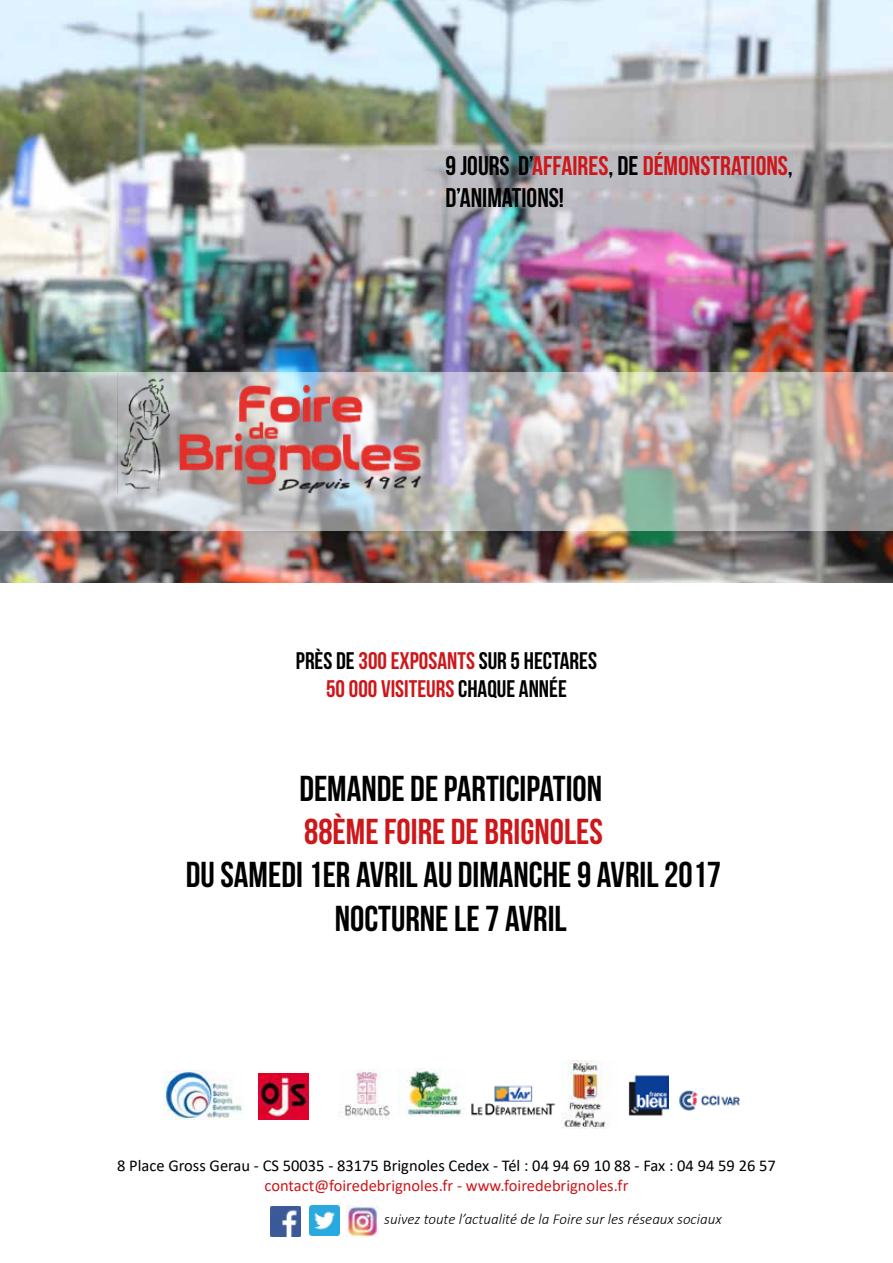
<style>
.page{position:relative;width:893px;height:1263px;background:#fff}
.page>*{position:absolute;margin:0;border:0;box-sizing:border-box;transform-origin:0 0}
.t1{font:36px/43.2px "Bebas Neue";color:#000;text-align:center}
.t2{font:36px "Bebas Neue";color:#cd171a}
.t3{font:27px/32.4px "Bebas Neue";color:#000}
.t4{font:24px/28.8px "Bebas Neue";color:#000;text-align:center}
.t5{font:16.5px "Calibri";color:#000}
.t6{font:16.5px "Calibri";color:#cd171a}
.t7{font:italic 300 15px "Calibri";color:#000}
.s1{color:#cd171a}
</style>
<div class="page">
<img style="left:0;top:0;width:893px;height:583px">
<img style="left:164px;top:1070px;width:78px;height:49px">
<img style="left:258px;top:1073px;width:50px;height:46px">
<img style="left:339px;top:1070px;width:51px;height:50px">
<img style="left:397px;top:1068px;width:68px;height:48px">
<img style="left:471px;top:1085px;width:84px;height:31px">
<img style="left:679px;top:1090px;width:61px;height:21px">
<img style="left:563px;top:1061px;width:46px;height:68px">
<img style="left:629px;top:1075px;width:40px;height:41px">
<img style="left:0;top:372px;width:893px;height:158px">
<img style="left:118px;top:372px;width:317px;height:122px">
<img style="left:310px;top:1206px;width:29px;height:29px">
<img style="left:271px;top:1206px;width:29px;height:30px">
<img style="left:347px;top:1205px;width:32px;height:32px">
<p class="t3" style="left:445px;top:149px;width:349px">9 JOURS D’<span class="s1">AFFAIRES</span>, DE <span class="s1">DÉMONSTRATIONS</span>,<br>D’ANIMATIONS!</p>
<p class="t4" style="left:296px;top:646px;width:303px">PRÈS DE <span class="s1">300 EXPOSANTS</span> SUR 5 HECTARES<br><span class="s1">50 000 VISITEURS</span> CHAQUE ANNÉE</p>
<p class="t1" style="left:299px;top:766px;width:304px">DEMANDE DE PARTICIPATION</p>
<p class="t2" style="left:304px;top:812px;width:300px">88ÈME FOIRE DE BRIGNOLES</p>
<p class="t1" style="left:186px;top:853px;width:537px">DU SAMEDI 1ER AVRIL AU DIMANCHE 9 AVRIL 2017<br>NOCTURNE LE 7 AVRIL</p>
<p class="t5" style="left:117px;top:1154px;width:660px">8 Place Gross Gerau - CS 50035 - 83175 Brignoles Cedex - Tél : 04 94 69 10 88 - Fax : 04 94 59 26 57</p>
<p class="t6" style="left:265px;top:1174px;width:365px">contact@foiredebrignoles.fr - www.foiredebrignoles.fr</p>
<p class="t7" style="left:384px;top:1210px;width:339px">suivez toute l’actualité de la Foire sur les réseaux sociaux</p>
</div>
